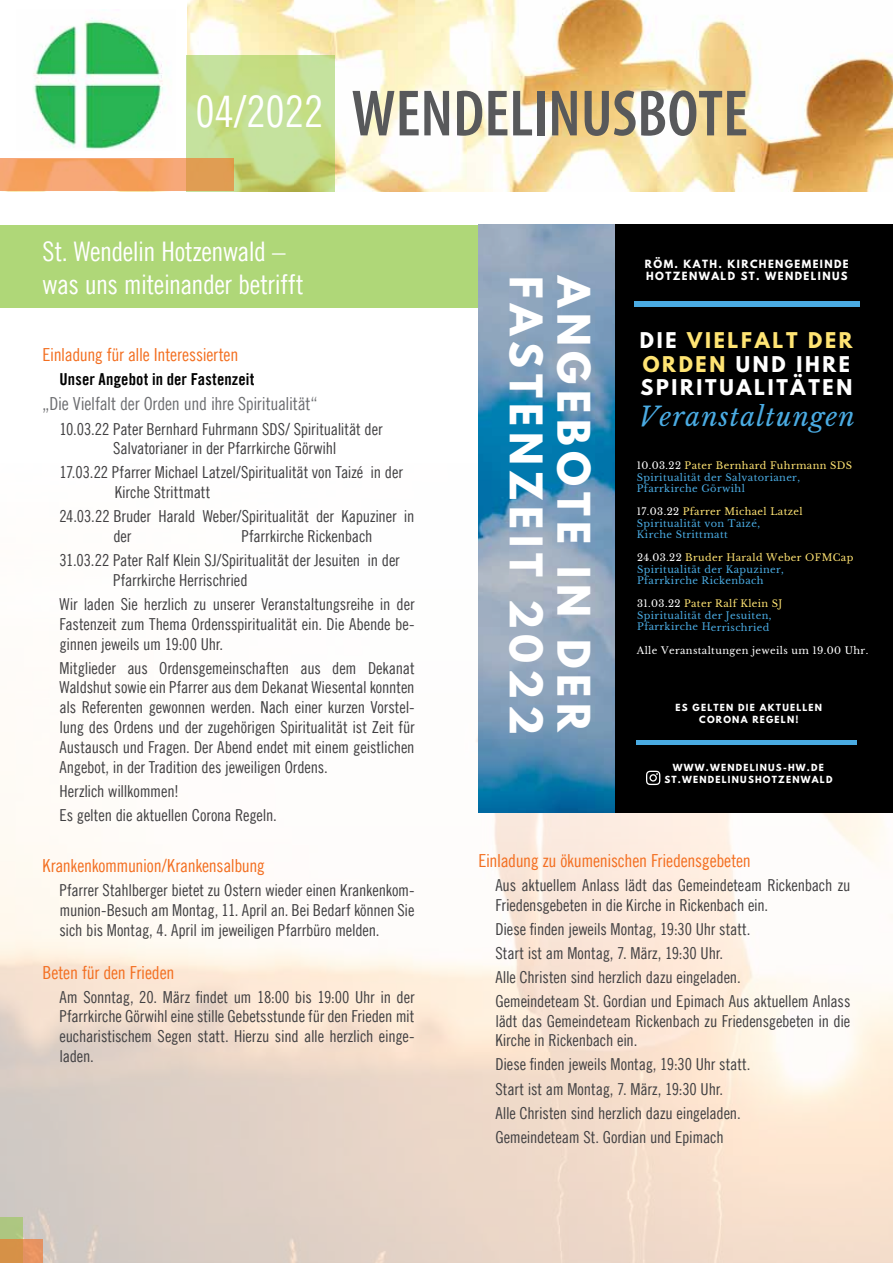
<style>
.page{position:relative;width:893px;height:1263px;background:#fff}
.page>*{position:absolute;margin:0;border:0;box-sizing:border-box;transform-origin:0 0}
.t1{font:600 condensed 66px "Myriad Pro";color:#58595b}
.t2{font:700 39.9px/47.7px "League Spartan";letter-spacing:.14em;color:#fff}
.t3{font:27px/32.4px "Trade Gothic LT Com Cn 18";letter-spacing:-.02em;color:#fff}
.t4{font:italic 26.1px "Libre Baskerville";letter-spacing:.04em;color:#4aabe2}
.t5{font:700 19.2px/23.1px "League Spartan";letter-spacing:.14em;color:#fff}
.t6{font:18px "Trade Gothic LT Com Cn 18";letter-spacing:-.015em;color:#f36f21}
.t7{font:18px "Trade Gothic LT Com Cn 18";letter-spacing:-.015em;color:#6d6e71}
.t8{font:16.5px/19.8px "Trade Gothic LT Com Cn 18";letter-spacing:-.01em;color:#414042}
.t9{font:16.5px "Trade Gothic LT Com Bd Cn 20";letter-spacing:.01em;color:#000}
.t10{font:700 10.05px/11.9px "League Spartan";letter-spacing:.14em;color:#fff}
.t11{font:9.75px/11.6px "Libre Baskerville";letter-spacing:.04em;color:#4aabe2}
.t12{font:9.75px "Libre Baskerville";letter-spacing:.04em;color:#fff}
.t13{font:700 8.7px/12.3px "League Spartan";letter-spacing:.14em;color:#fff;text-align:center}
.s1{font-family:"Trade Gothic LT Com Cn 18";font-weight:400;font-stretch:normal;font-size:43.5px;color:#fff}
.s2{color:#ffe473}
.s3{color:#fff}
</style>
<div class="page">
<img style="left:0;top:736px;width:893px;height:527px">
<div style="left:0;top:225px;width:478px;height:83px;background:#afd778"></div>
<div style="left:0;top:1217px;width:23px;height:46px;background:#adc681"></div>
<div style="left:0;top:1239px;width:43px;height:24px;background:linear-gradient(to right,#d0903e,#ed9568)"></div>
<img style="left:187px;top:0;width:706px;height:191px">
<svg style="left:186px;top:55px;width:149px;height:136px;background:#c3dc8c"></svg>
<svg style="left:0;top:158px;width:234px;height:33px;background:#f1a163"></svg>
<img style="left:33px;top:18px;width:132px;height:131px">
<div style="left:478px;top:224px;width:415px;height:588px;background:#000"></div>
<img style="left:478px;top:224px;width:136px;height:588px">
<div style="left:634px;top:301px;width:226px;height:6px;background:#4aabe2"></div>
<div style="left:637px;top:740px;width:220px;height:5px;background:#4aabe2"></div>
<svg style="left:646px;top:771px;width:14px;height:14px"></svg>
<h1 class="t1" style="left:196px;top:73px;width:554px"><span class="s1">04/2022</span> WENDELINUSBOTE</h1>
<h3 class="t3" style="left:43px;top:235px;width:263px">St. Wendelin Hotzenwald – was uns miteinander betrifft</h3>
<p class="t6" style="left:43px;top:343px;width:197px">Einladung für alle Interessierten</p>
<p class="t9" style="left:60px;top:369px;width:196px">Unser Angebot in der Fastenzeit</p>
<p class="t7" style="left:43px;top:393px;width:276px">„Die Vielfalt der Orden und ihre Spiritualität“</p>
<p class="t8" style="left:60px;top:418px;width:325px;text-align:center">10.03.22 Pater Bernhard Fuhrmann SDS/ Spiritualität der<br>Salvatorianer in der Pfarrkirche Görwihl</p>
<p class="t8" style="left:115px;top:462px;width:290px;text-indent:-55px">17.03.22 Pfarrer Michael Latzel/Spiritualität von Taizé in der<br>Kirche Strittmatt</p>
<p class="t8" style="left:113px;top:506px;width:303px;text-indent:-54px">24.03.22 Bruder Harald Weber/Spiritualität der Kapuziner in der</p>
<p class="t8" style="left:60px;top:524px;width:342px;line-height:24px;text-indent:182px">Pfarrkirche Rickenbach<br>31.03.22 Pater Ralf Klein SJ/Spiritualität der Jesuiten in der</p>
<p class="t8" style="left:60px;top:568px;width:357px;line-height:24px;text-indent:53px">Pfarrkirche Herrischried<br>Wir laden Sie herzlich zu unserer Veranstaltungsreihe in der</p>
<p class="t8" style="left:60px;top:614px;width:357px">Fastenzeit zum Thema Ordensspiritualität ein. Die Abende be&shy;ginnen jeweils um 19:00 Uhr.</p>
<p class="t8" style="left:60px;top:658px;width:357px;text-align:justify">Mitglieder aus Ordensgemeinschaften aus dem Dekanat Waldshut sowie ein Pfarrer aus dem Dekanat Wiesental konnten als Referenten gewonnen werden. Nach einer kurzen Vorstel&shy;lung des Ordens und der zugehörigen Spiritualität ist Zeit für Austausch und Fragen. Der Abend endet mit einem geistlichen Angebot, in der Tradition des jeweiligen Ordens.</p>
<p class="t8" style="left:60px;top:779px;width:219px;line-height:24px">Herzlich willkommen!<br>Es gelten die aktuellen Corona Regeln.</p>
<p class="t6" style="left:43px;top:855px;width:224px">Krankenkommunion/Krankensalbung</p>
<p class="t8" style="left:60px;top:880px;width:357px;text-align:justify">Pfarrer Stahlberger bietet zu Ostern wieder einen Krankenkom&shy;munion-Besuch am Montag, 11. April an. Bei Bedarf können Sie sich bis Montag, 4. April im jeweiligen Pfarrbüro melden.</p>
<p class="t6" style="left:43px;top:961px;width:133px">Beten für den Frieden</p>
<p class="t8" style="left:60px;top:987px;width:357px;text-align:justify">Am Sonntag, 20. März findet um 18:00 bis 19:00 Uhr in der Pfarrkirche Görwihl eine stille Gebetsstunde für den Frieden mit eucharistischem Segen statt. Hierzu sind alle herzlich einge&shy;laden.</p>
<h2 class="t2" style="left:592px;top:276px;width:460px;rotate:90deg">ANGEBOTE IN DER<br>FASTENZEIT 2022</h2>
<p class="t10" style="left:645px;top:259px;width:205px">RÖM. KATH. KIRCHENGEMEINDE<br>HOTZENWALD ST. WENDELINUS</p>
<p class="t5" style="left:640px;top:332px;width:214px">DIE <span class="s2">VIELFALT DER<br>ORDEN</span> UND IHRE<br>SPIRITUALITÄTEN</p>
<h3 class="t4" style="left:639px;top:401px;width:217px">Veranstaltungen</h3>
<p class="t11" style="left:637px;top:460px;width:217px"><span class="s3">10.03.22</span> <span class="s2">Pater Bernhard Fuhrmann SDS<br></span>Spiritualität der Salvatorianer,<br>Pfarrkirche Görwihl</p>
<p class="t11" style="left:637px;top:506px;width:167px"><span class="s3">17.03.22</span> <span class="s2">Pfarrer Michael Latzel<br></span>Spiritualität von Taizé,<br>Kirche Strittmatt</p>
<p class="t11" style="left:637px;top:552px;width:218px"><span class="s3">24.03.22</span> <span class="s2">Bruder Harald Weber OFMCap<br></span>Spiritualität der Kapuziner,<br>Pfarrkirche Rickenbach</p>
<p class="t11" style="left:637px;top:598px;width:147px"><span class="s3">31.03.22</span> <span class="s2">Pater Ralf Klein SJ<br></span>Spiritualität der Jesuiten,<br>Pfarrkirche Herrischried</p>
<p class="t12" style="left:637px;top:644px;width:233px">Alle Veranstaltungen jeweils um 19.00 Uhr.</p>
<p class="t13" style="left:676px;top:702px;width:148px">ES GELTEN DIE AKTUELLEN<br>CORONA REGELN!</p>
<p class="t13" style="left:664px;top:762px;width:170px">WWW.WENDELINUS-HW.DE<br>ST.WENDELINUSHOTZENWALD</p>
<p class="t6" style="left:478px;top:849px;width:274px">Einladung zu ökumenischen Friedensgebeten</p>
<p class="t8" style="left:495px;top:875px;width:356px">Aus aktuellem Anlass lädt das Gemeindeteam Rickenbach zu<br>Friedensgebeten in die Kirche in Rickenbach ein.</p>
<p class="t8" style="left:495px;top:916px;width:357px;line-height:24px">Diese finden jeweils Montag, 19:30 Uhr statt.<br>Start ist am Montag, 7. März, 19:30 Uhr.<br>Alle Christen sind herzlich dazu eingeladen.<br>Gemeindeteam St. Gordian und Epimach Aus aktuellem Anlass</p>
<p class="t8" style="left:495px;top:1010px;width:356px">lädt das Gemeindeteam Rickenbach zu Friedensgebeten in die<br>Kirche in Rickenbach ein.</p>
<p class="t8" style="left:495px;top:1052px;width:257px;line-height:24px">Diese finden jeweils Montag, 19:30 Uhr statt.<br>Start ist am Montag, 7. März, 19:30 Uhr.<br>Alle Christen sind herzlich dazu eingeladen.<br>Gemeindeteam St. Gordian und Epimach</p>
</div>
